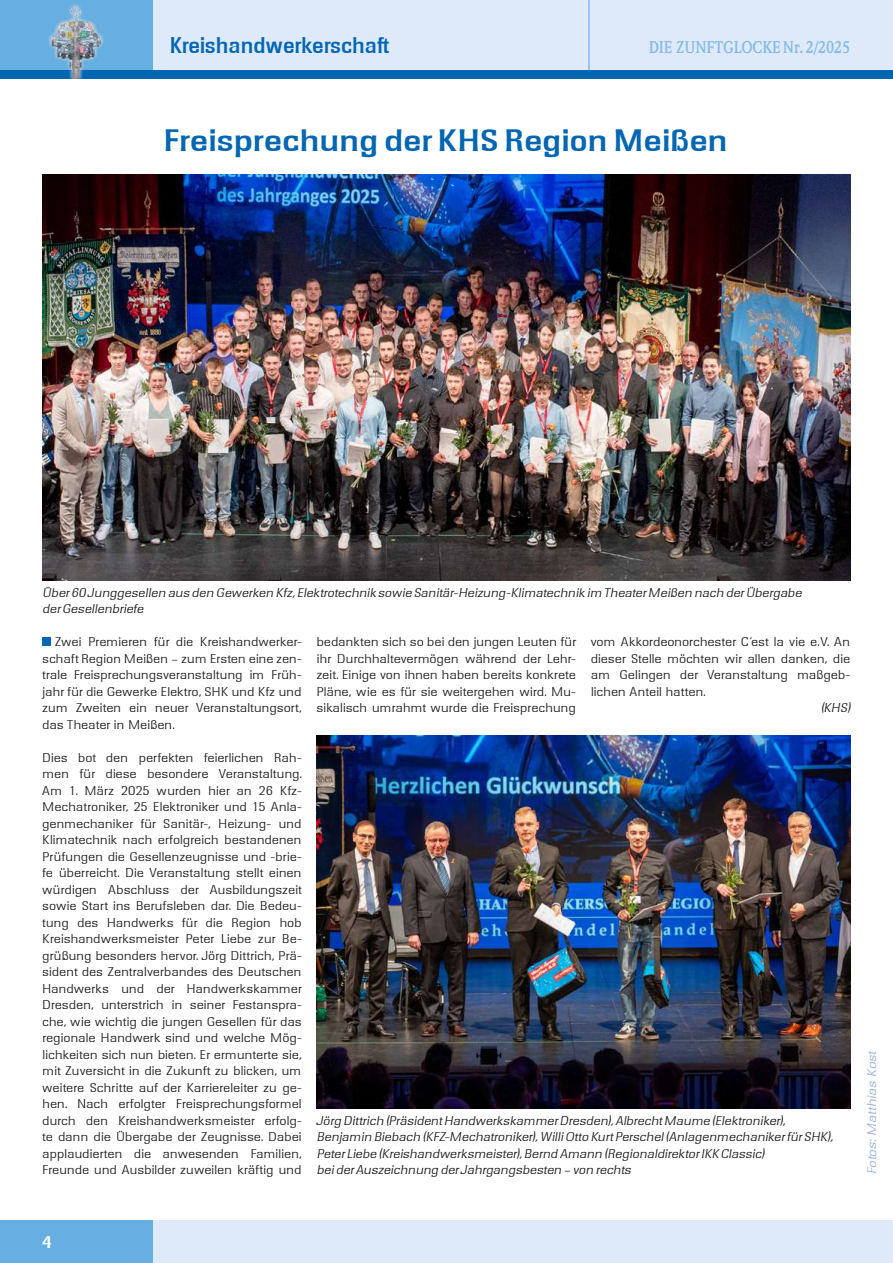
<style>
.page{position:relative;width:893px;height:1263px;background:#fff}
.page>*{position:absolute;margin:0;border:0;box-sizing:border-box;transform-origin:0 0}
.t1{font:700 33px "Walter Becker";letter-spacing:-.01em;color:#0066b1}
.t2{font:700 24.15px "Walter Becker";letter-spacing:-.015em;color:#0066b1;scale:.87 1}
.t3{font:700 18px "Walter Becker";color:#fff}
.t4{font:700 17.25px "Weidemann IT Cby BT";letter-spacing:-.015em;color:#87bbe6;scale:.87 1}
.t5{font:300 13.5px/16.5px "Walter Becker";letter-spacing:-.01em;color:#181716;text-align:justify}
.t6{font:italic 300 13.5px/16.5px "Walter Becker";letter-spacing:-.01em;color:#181716}
.t7{font:italic 300 13.5px "Walter Becker";color:#98adda;scale:1.05 1}
</style>
<div class="page">
<div style="left:0;top:0;width:893px;height:72px;background:#deeaf9"></div>
<hr style="left:588px;top:0;width:2px;height:71px;background:#87bbe6">
<div style="left:0;top:1220px;width:893px;height:43px;background:#deeaf9"></div>
<div style="left:43px;top:638px;width:8px;height:8px;background:#0066b1"></div>
<img style="left:43px;top:175px;width:807px;height:405px">
<img style="left:317px;top:736px;width:533px;height:372px">
<div style="left:0;top:0;width:153px;height:72px;background:#67aee1"></div>
<div style="left:0;top:70px;width:893px;height:9px;background:#0066b1"></div>
<svg style="left:48px;top:4px;width:56px;height:43px"></svg>
<img style="left:51px;top:6px;width:49px;height:73px">
<div style="left:0;top:1220px;width:153px;height:43px;background:#67aee1"></div>
<h2 class="t2" style="left:170px;top:32px;width:253px">Kreishandwerkerschaft</h2>
<p class="t4" style="left:649px;top:36px;width:233px">DIE ZUNFTGLOCKE Nr. 2/2025</p>
<h1 class="t1" style="left:164px;top:122px;width:566px">Freisprechung der KHS Region Meißen</h1>
<p class="t6" style="left:43px;top:584px;width:761px">Über 60 Junggesellen aus den Gewerken Kfz, Elektrotechnik sowie Sanitär-Heizung-Klimatechnik im Theater Meißen nach der Übergabe der Gesellenbriefe</p>
<p class="t5" style="left:43px;top:633px;width:261px;text-indent:13px">Zwei Premieren für die Kreishandwerker&shy;schaft Region Meißen – zum Ersten eine zen&shy;trale Freisprechungsveranstaltung im Früh&shy;jahr für die Gewerke Elektro, SHK und Kfz und zum Zweiten ein neuer Veranstaltungsort, das Theater in Meißen.</p>
<p class="t5" style="left:43px;top:749px;width:261px">Dies bot den perfekten feierlichen Rah&shy;men für diese besondere Veranstaltung.<br>Am 1. März 2025 wurden hier an 26 Kfz-Mechatroniker, 25 Elektroniker und 15 Anla&shy;genmechaniker für Sanitär-, Heizung- und Klimatechnik nach erfolgreich bestandenen Prüfungen die Gesellenzeugnisse und -brie&shy;fe überreicht. Die Veranstaltung stellt einen würdigen Abschluss der Ausbildungszeit sowie Start ins Berufsleben dar. Die Bedeu&shy;tung des Handwerks für die Region hob Kreishandwerksmeister Peter Liebe zur Be&shy;grüßung besonders hervor. Jörg Dittrich, Prä&shy;sident des Zentralverbandes des Deutschen Handwerks und der Handwerkskammer Dresden, unterstrich in seiner Festanspra&shy;che, wie wichtig die jungen Gesellen für das regionale Handwerk sind und welche Mög&shy;lichkeiten sich nun bieten. Er ermunterte sie, mit Zuversicht in die Zukunft zu blicken, um weitere Schritte auf der Karriereleiter zu ge&shy;hen. Nach erfolgter Freisprechungsformel durch den Kreishandwerksmeister erfolg&shy;te dann die Übergabe der Zeugnisse. Dabei applaudierten die anwesenden Familien, Freunde und Ausbilder zuweilen kräftig und</p>
<p class="t5" style="left:317px;top:633px;width:261px">bedankten sich so bei den jungen Leuten für ihr Durchhaltevermögen während der Lehr&shy;zeit. Einige von ihnen haben bereits konkrete Pläne, wie es für sie weitergehen wird. Mu&shy;sikalisch umrahmt wurde die Freisprechung</p>
<p class="t5" style="left:591px;top:633px;width:261px">vom Akkordeonorchester C´est la vie e.V. An dieser Stelle möchten wir allen danken, die am Gelingen der Veranstaltung maßgeb&shy;lichen Anteil hatten.</p>
<p class="t6" style="left:821px;top:699px;width:31px">(KHS)</p>
<p class="t6" style="left:317px;top:1112px;width:518px">Jörg Dittrich (Präsident Handwerkskammer Dresden), Albrecht Maume (Elektroniker), Benjamin Biebach (KFZ-Mechatroniker), Willi Otto Kurt Perschel (Anlagenmechaniker für SHK), Peter Liebe (Kreishandwerksmeister), Bernd Amann (Regionaldirektor IKK Classic)<br>bei der Auszeichnung der Jahrgangsbesten – von rechts</p>
<p class="t7" style="left:864px;top:1174px;width:119px;rotate:-90deg">Fotos: Matthias Kost</p>
<h3 class="t3" style="left:43px;top:1232px;width:12px">4</h3>
</div>
